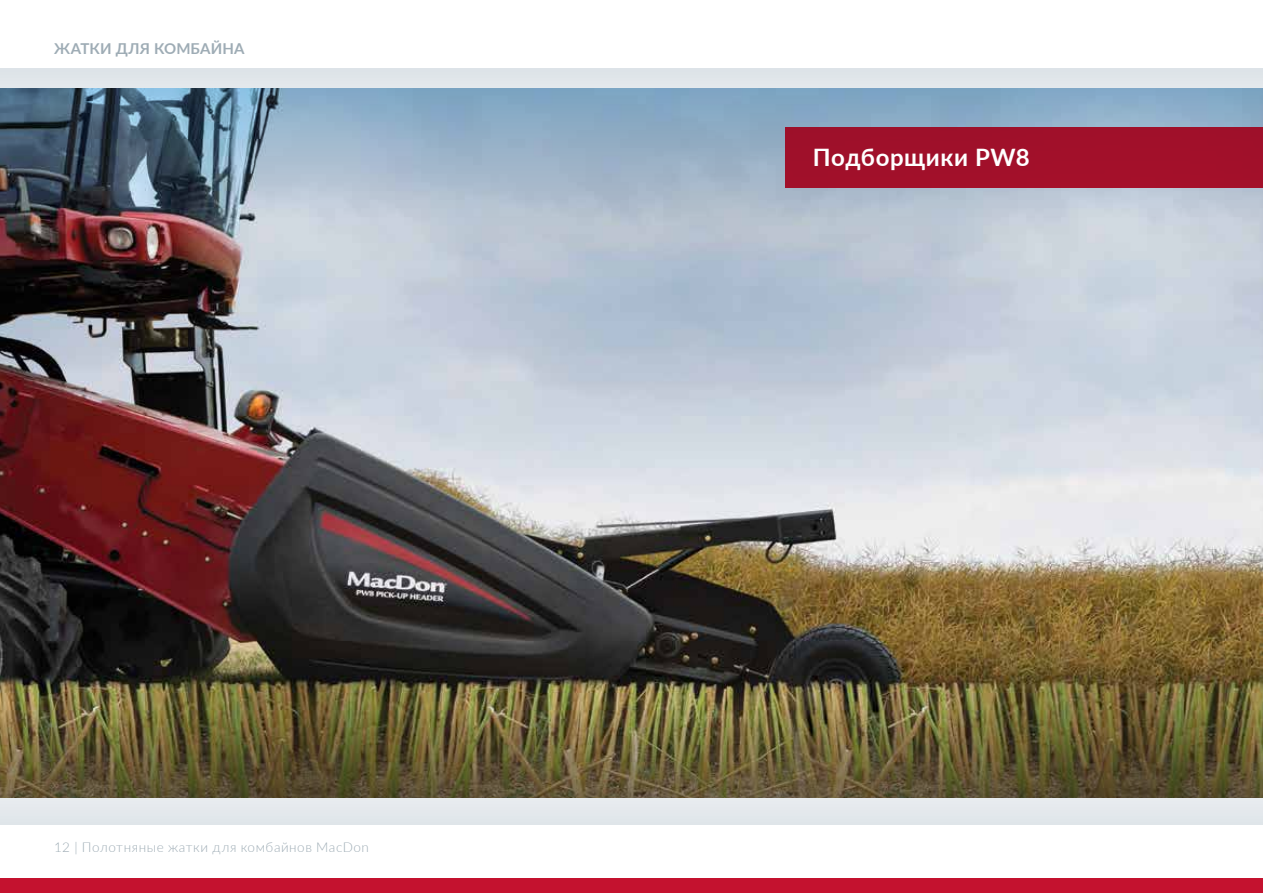
<style>
.page{position:relative;width:1263px;height:893px;background:#fff}
.page>*{position:absolute;margin:0;border:0;box-sizing:border-box;transform-origin:0 0}
.t1{font:700 24px "Lato";letter-spacing:.02em;color:#fff}
.t2{font:700 15px "Lato";letter-spacing:.015em;color:#9eacb5}
.t3{font:300 13.5px "Lato";letter-spacing:.04em;color:#9eacb5}
</style>
<div class="page">
<div style="left:0;top:68px;width:1263px;height:756px;background:#e2e7eb"></div>
<div style="left:0;top:878px;width:1263px;height:15px;background:#c4122f"></div>
<img style="left:0;top:222px;width:1263px;height:481px">
<svg style="left:0;top:89px;width:1263px;height:133px;background:#8aa0b4"></svg>
<img style="left:0;top:703px;width:1263px;height:94px">
<div style="left:786px;top:127px;width:477px;height:61px;background:#a1102a"></div>
<p class="t2" style="left:54px;top:37px;width:192px">ЖАТКИ ДЛЯ КОМБАЙНА</p>
<p class="t3" style="left:54px;top:837px;width:316px">12 | Полотняные жатки для комбайнов MacDon</p>
<h1 class="t1" style="left:813px;top:139px;width:218px">Подборщики PW8</h1>
</div>
